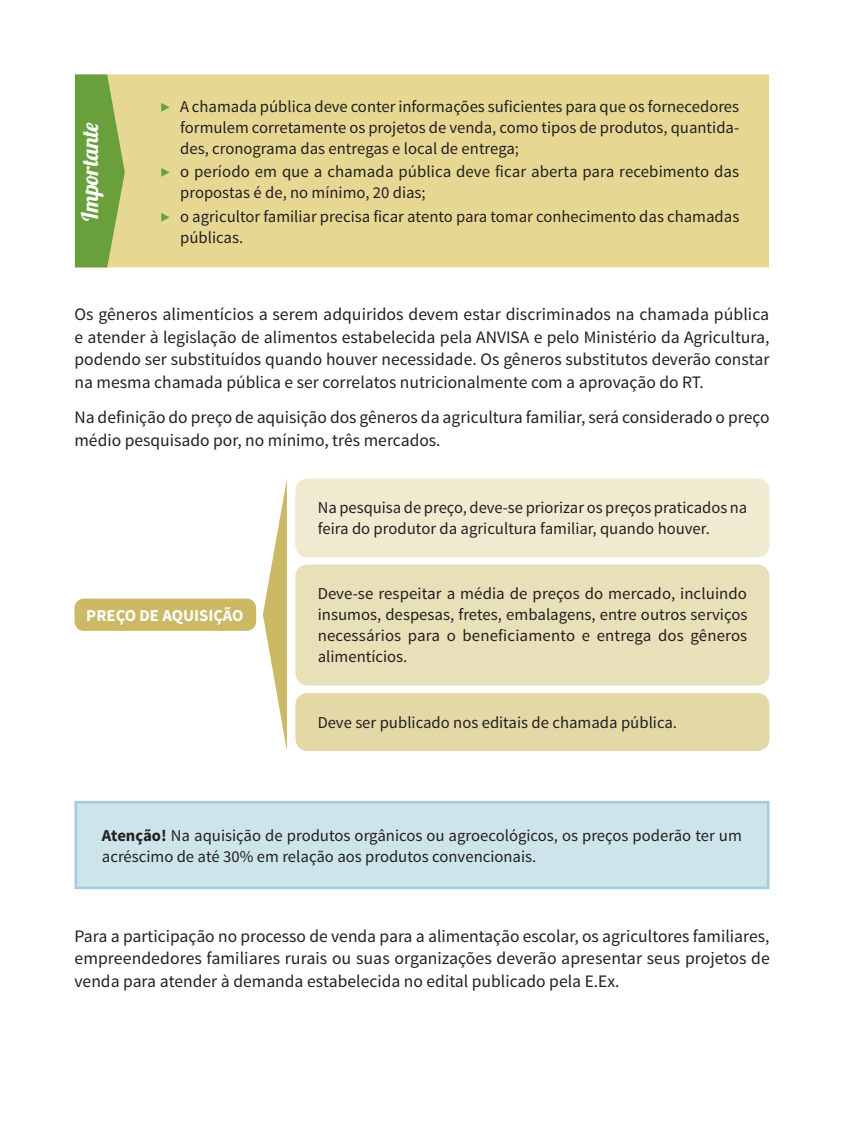
<style>
.page{position:relative;width:844px;height:1141px;background:#fff}
.page>*{position:absolute;margin:0;border:0;box-sizing:border-box;transform-origin:0 0}
.t1{font:22.75px "Lobster 1.4";color:#fff}
.Corpo_do_texto{font:17.5px/22.8px "Source Sans Pro";color:#231f20;text-align:justify}
.t2{font:16.62px/21px "Source Sans Pro";color:#231f20}
.t3{font:700 16.62px "Source Sans Pro";color:#fff}
.s1{color:#6aa03c}
.s2{font-weight:700}
</style>
<div class="page">
<div style="left:125px;top:74px;width:643px;height:193px;background:#e6d892"></div>
<svg style="left:75px;top:74px;width:50px;height:193px;background:#7fa94a"></svg>
<div style="left:74px;top:599px;width:182px;height:32px;background:#ccb966;border-radius:10px"></div>
<div style="left:295px;top:478px;width:474px;height:79px;background:#f0ead0;border-radius:12px"></div>
<div style="left:295px;top:564px;width:474px;height:121px;background:#e8e0b8;border-radius:12px"></div>
<div style="left:295px;top:693px;width:474px;height:58px;background:#e4d9a6;border-radius:12px"></div>
<svg style="left:263px;top:479px;width:24px;height:272px"></svg>
<div style="left:76px;top:802px;width:692px;height:86px;background:#cde4ea"></div>
<div style="left:74px;top:801px;width:695px;height:88px;border:3px solid #a3cddf"></div>
<p class="t1" style="left:75px;top:221px;width:101px;rotate:-90deg">Importante</p>
<p class="t2" style="left:180px;top:96px;width:560px;text-align:justify;text-indent:-20px"><span class="s1">▶</span> A chamada pública deve conter informações suficientes para que os fornecedores formulem corretamente os projetos de venda, como tipos de produtos, quantida&shy;des, cronograma das entregas e local de entrega;</p>
<p class="t2" style="left:180px;top:161px;width:560px;text-indent:-20px"><span class="s1">▶</span> o período em que a chamada pública deve ficar aberta para recebimento das propostas é de, no mínimo, 20 dias;</p>
<p class="t2" style="left:180px;top:206px;width:560px;text-indent:-20px"><span class="s1">▶</span> o agricultor familiar precisa ficar atento para tomar conhecimento das chamadas públicas.</p>
<p class="Corpo_do_texto" style="left:74px;top:303px;width:696px">Os gêneros alimentícios a serem adquiridos devem estar discriminados na chamada pública e atender à legislação de alimentos estabelecida pela ANVISA e pelo Ministério da Agricultura, podendo ser substituídos quando houver necessidade. Os gêneros substitutos deverão constar na mesma chamada pública e ser correlatos nutricionalmente com a aprovação do RT.</p>
<p class="Corpo_do_texto" style="left:74px;top:406px;width:696px">Na definição do preço de aquisição dos gêneros da agricultura familiar, será considerado o preço médio pesquisado por, no mínimo, três mercados.</p>
<p class="t3" style="left:86px;top:605px;width:159px">PREÇO DE AQUISIÇÃO</p>
<p class="t2" style="left:317px;top:497px;width:431px">Na pesquisa de preço, deve-se priorizar os preços praticados na feira do produtor da agricultura familiar, quando houver.</p>
<p class="t2" style="left:317px;top:584px;width:431px;text-align:justify">Deve-se respeitar a média de preços do mercado, incluindo insumos, despesas, fretes, embalagens, entre outros serviços necessários para o beneficiamento e entrega dos gêneros alimentícios.</p>
<p class="t2" style="left:317px;top:712px;width:361px">Deve ser publicado nos editais de chamada pública.</p>
<p class="t2" style="left:102px;top:825px;width:641px"><span class="s2">Atenção!</span> Na aquisição de produtos orgânicos ou agroecológicos, os preços poderão ter um acréscimo de até 30% em relação aos produtos convencionais.</p>
<p class="Corpo_do_texto" style="left:74px;top:925px;width:696px">Para a participação no processo de venda para a alimentação escolar, os agricultores familiares, empreendedores familiares rurais ou suas organizações deverão apresentar seus projetos de venda para atender à demanda estabelecida no edital publicado pela E.Ex.</p>
</div>
